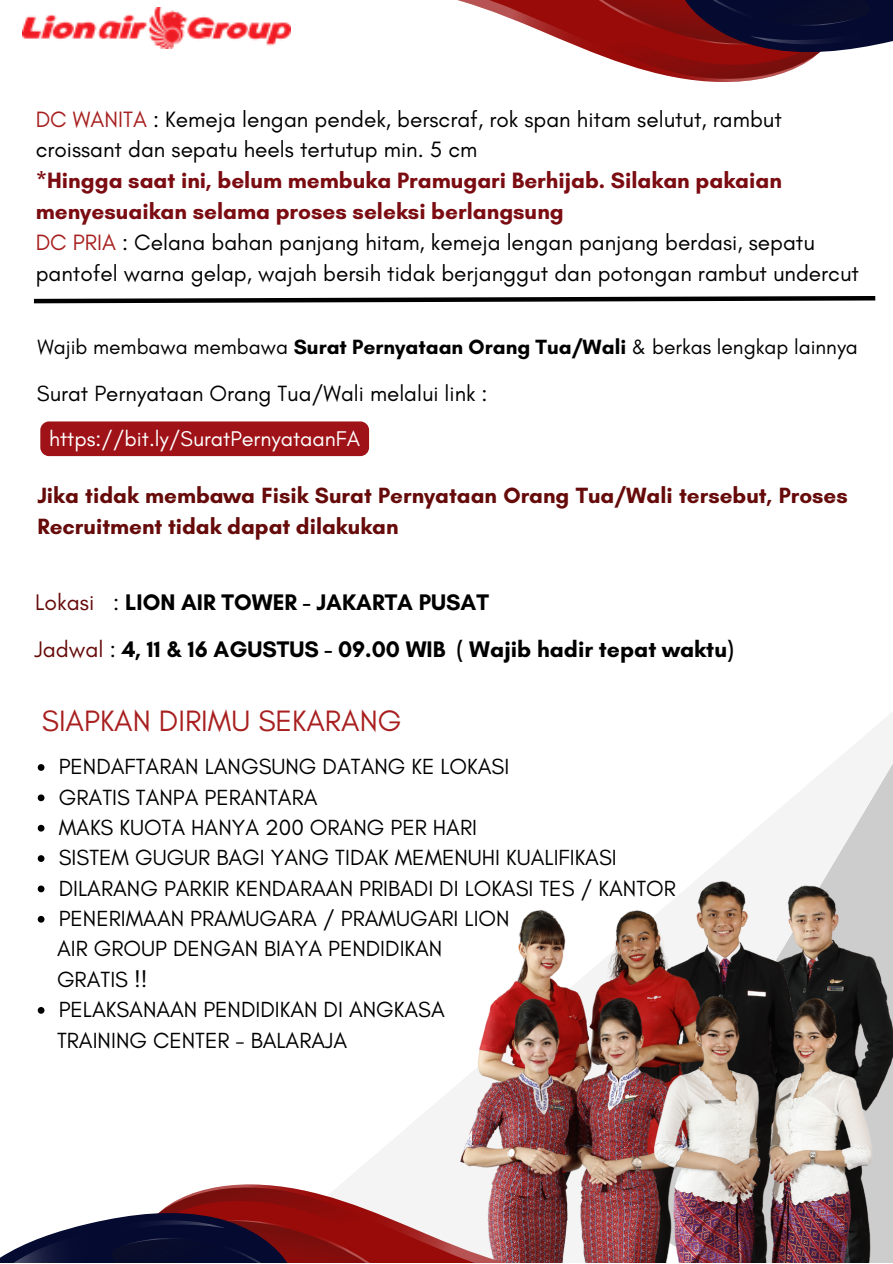
<style>
.page{position:relative;width:893px;height:1264px;background:#fff}
.page>*{position:absolute;margin:0;border:0;box-sizing:border-box;transform-origin:0 0}
.t1{font:30px "Glacial Indifference";color:#a81f1f}
.t2{font:700 22.95px "Glacial Indifference";color:#000}
.t3{font:22.65px/30.9px "Glacial Indifference";color:#000}
.t4{font:700 22.65px/30.9px "Glacial Indifference";color:#7b0c12}
.t5{font:700 22.5px/30.3px "Glacial Indifference";color:#660a0a}
.t6{font:22.35px "Glacial Indifference";color:#000}
.t7{font:21.75px "Glacial Indifference";color:#fff}
.t8{font:21px "Glacial Indifference";color:#000}
.s1{color:#a81f1f}
.s2{font-weight:700}
.s3{font-weight:400;color:#660a0a}
.s4{font-weight:400}
</style>
<div class="page">
<svg style="left:38px;top:764px;width:6px;height:6px"></svg>
<svg style="left:38px;top:794px;width:6px;height:7px"></svg>
<svg style="left:38px;top:824px;width:6px;height:7px"></svg>
<svg style="left:38px;top:855px;width:6px;height:7px"></svg>
<svg style="left:38px;top:885px;width:6px;height:7px"></svg>
<svg style="left:38px;top:915px;width:6px;height:7px"></svg>
<svg style="left:38px;top:1007px;width:6px;height:6px"></svg>
<img style="left:22px;top:7px;width:269px;height:42px">
<svg style="left:458px;top:0;width:434px;height:82px"></svg>
<svg style="left:348px;top:713px;width:544px;height:466px"></svg>
<svg style="left:623px;top:761px;width:269px;height:90px"></svg>
<img style="left:727px;top:836px;width:165px;height:118px">
<img style="left:719px;top:851px;width:103px;height:103px">
<img style="left:451px;top:842px;width:268px;height:137px">
<img style="left:448px;top:979px;width:174px;height:283px">
<img style="left:622px;top:954px;width:270px;height:308px">
<svg style="left:0;top:1179px;width:539px;height:83px"></svg>
<div style="left:40px;top:421px;width:329px;height:35px;background:#9f1217;border-radius:9px"></div>
<svg style="left:33px;top:296px;width:843px;height:8px"></svg>
<p class="t3" style="left:36px;top:103px;width:747px"><span class="s1">DC WANITA</span> : Kemeja lengan pendek, berscraf, rok span hitam selutut, rambut croissant dan sepatu heels tertutup min. 5 cm</p>
<p class="t4" style="left:36px;top:165px;width:747px">*Hingga saat ini, belum membuka Pramugari Berhijab. Silakan pakaian menyesuaikan selama proses seleksi berlangsung</p>
<p class="t3" style="left:36px;top:227px;width:824px"><span class="s1">DC PRIA</span> : Celana bahan panjang hitam, kemeja lengan panjang berdasi, sepatu pantofel warna gelap, wajah bersih tidak berjanggut dan potongan rambut undercut</p>
<p class="t8" style="left:37px;top:334px;width:822px">Wajib membawa membawa <span class="s2">Surat Pernyataan Orang Tua/Wali</span> &amp; berkas lengkap lainnya</p>
<p class="t6" style="left:37px;top:380px;width:452px">Surat Pernyataan Orang Tua/Wali melalui link :</p>
<p class="t7" style="left:49px;top:425px;width:313px">https://bit.ly/SuratPernyataanFA</p>
<p class="t5" style="left:37px;top:480px;width:811px">Jika tidak membawa Fisik Surat Pernyataan Orang Tua/Wali tersebut, Proses<br>Recruitment tidak dapat dilakukan</p>
<p class="t2" style="left:35px;top:588px;width:455px"><span class="s3">Lokasi</span> <span class="s4">:</span> LION AIR TOWER - JAKARTA PUSAT</p>
<p class="t2" style="left:34px;top:635px;width:701px"><span class="s3">Jadwal</span> <span class="s4">:</span> 4, 11 &amp; 16 AGUSTUS - 09.00 WIB ( Wajib hadir tepat waktu)</p>
<p class="t1" style="left:42px;top:702px;width:361px">SIAPKAN DIRIMU SEKARANG</p>
<p class="t6" style="left:59px;top:753px;width:452px">PENDAFTARAN LANGSUNG DATANG KE LOKASI</p>
<p class="t6" style="left:59px;top:783px;width:260px">GRATIS TANPA PERANTARA</p>
<p class="t6" style="left:59px;top:813px;width:420px">MAKS KUOTA HANYA 200 ORANG PER HARI</p>
<p class="t6" style="left:59px;top:844px;width:559px">SISTEM GUGUR BAGI YANG TIDAK MEMENUHI KUALIFIKASI</p>
<p class="t6" style="left:59px;top:874px;width:618px">DILARANG PARKIR KENDARAAN PRIBADI DI LOKASI TES / KANTOR</p>
<p class="t6" style="left:59px;top:904px;width:452px">PENERIMAAN PRAMUGARA / PRAMUGARI LION</p>
<p class="t6" style="left:57px;top:935px;width:387px">AIR GROUP DENGAN BIAYA PENDIDIKAN</p>
<p class="t6" style="left:57px;top:965px;width:92px">GRATIS !!</p>
<p class="t6" style="left:59px;top:995px;width:387px">PELAKSANAAN PENDIDIKAN DI ANGKASA</p>
<p class="t6" style="left:57px;top:1026px;width:292px">TRAINING CENTER - BALARAJA</p>
</div>
